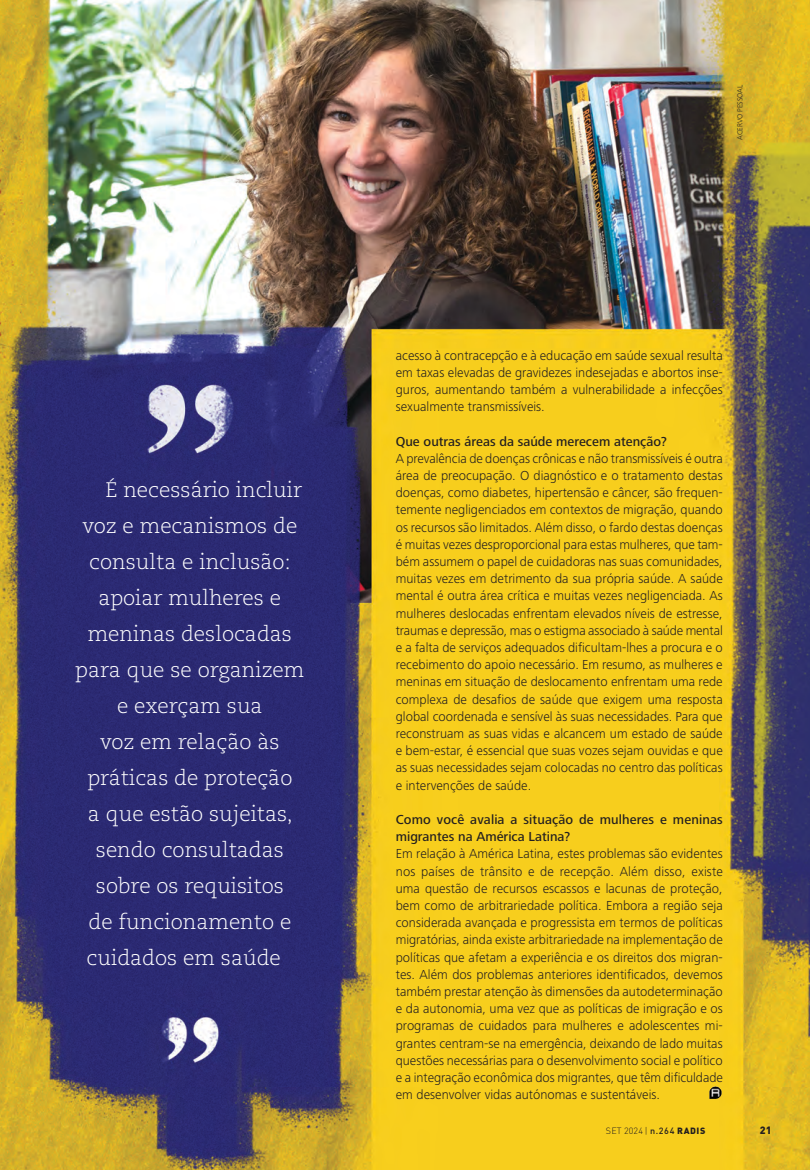
<style>
.page{position:relative;width:810px;height:1170px;background:#fff}
.page>*{position:absolute;margin:0;border:0;box-sizing:border-box;transform-origin:0 0}
.t1{font:300 21px "Caecilia LT Std";color:#fff}
.t2{font:300 13.5px/17.2px "Frutiger Next LT";color:#231f20;text-align:justify}
.t3{font:500 13.5px/17.2px "Frutiger Next LT";color:#231f20}
.t4{font:900 10.5px "DIN";color:#231f20}
.t5{font:300 9px "DIN";letter-spacing:.02em;color:#231f20}
.t6{font:300 7.5px "Frutiger Next LT";color:#231f20}
.s1{font-weight:500}
.s2{font-weight:900}
</style>
<div class="page">
<img style="left:0;top:0;width:809px;height:1169px">
<img style="left:708px;top:1084px;width:14px;height:14px">
<h1 class="t1" style="left:105px;top:478px;width:198px">É necessário incluir</h1>
<h1 class="t1" style="left:82px;top:514px;width:216px">voz e mecanismos de</h1>
<h1 class="t1" style="left:89px;top:550px;width:203px">consulta e inclusão:</h1>
<h1 class="t1" style="left:98px;top:586px;width:184px">apoiar mulheres e</h1>
<h1 class="t1" style="left:88px;top:622px;width:206px">meninas deslocadas</h1>
<h1 class="t1" style="left:75px;top:658px;width:230px">para que se organizem</h1>
<h1 class="t1" style="left:117px;top:694px;width:147px">e exerçam sua</h1>
<h1 class="t1" style="left:100px;top:730px;width:181px">voz em relação às</h1>
<h1 class="t1" style="left:87px;top:766px;width:206px">práticas de proteção</h1>
<h1 class="t1" style="left:88px;top:802px;width:206px">a que estão sujeitas,</h1>
<h1 class="t1" style="left:96px;top:838px;width:189px">sendo consultadas</h1>
<h1 class="t1" style="left:96px;top:874px;width:189px">sobre os requisitos</h1>
<h1 class="t1" style="left:88px;top:910px;width:204px">de funcionamento e</h1>
<h1 class="t1" style="left:87px;top:946px;width:195px">cuidados em saúde</h1>
<p class="t6" style="left:735px;top:140px;width:56px;rotate:-90deg">ACERVO PESSOAL</p>
<p class="t2" style="left:395px;top:346px;width:328px">acesso à contracepção e à educação em saúde sexual resulta em taxas elevadas de gravidezes indesejadas e abortos inse&shy;guros, aumentando também a vulnerabilidade a infecções sexualmente transmissíveis.</p>
<p class="t3" style="left:395px;top:432px;width:272px">Que outras áreas da saúde merecem atenção?</p>
<p class="t2" style="left:395px;top:449px;width:328px">A prevalência de doenças crônicas e não transmissíveis é outra área de preocupação. O diagnóstico e o tratamento destas doenças, como diabetes, hipertensão e câncer, são frequen&shy;temente negligenciados em contextos de migração, quando os recursos são limitados. Além disso, o fardo destas doenças é muitas vezes desproporcional para estas mulheres, que tam&shy;bém assumem o papel de cuidadoras nas suas comunidades, muitas vezes em detrimento da sua própria saúde. A saúde mental é outra área crítica e muitas vezes negligenciada. As mulheres deslocadas enfrentam elevados níveis de estresse, traumas e depressão, mas o estigma associado à saúde mental e a falta de serviços adequados dificultam-lhes a procura e o recebimento do apoio necessário. Em resumo, as mulheres e meninas em situação de deslocamento enfrentam uma rede complexa de desafios de saúde que exigem uma resposta global coordenada e sensível às suas necessidades. Para que reconstruam as suas vidas e alcancem um estado de saúde e bem-estar, é essencial que suas vozes sejam ouvidas e que as suas necessidades sejam colocadas no centro das políticas e intervenções de saúde.</p>
<p class="t3" style="left:395px;top:810px;width:328px">Como você avalia a situação de mulheres e meninas migrantes na América Latina?</p>
<p class="t2" style="left:395px;top:845px;width:328px">Em relação à América Latina, estes problemas são evidentes nos países de trânsito e de recepção. Além disso, existe uma questão de recursos escassos e lacunas de proteção, bem como de arbitrariedade política. Embora a região seja considerada avançada e progressista em termos de políticas migratórias, ainda existe arbitrariedade na implementação de políticas que afetam a experiência e os direitos dos migran&shy;tes. Além dos problemas anteriores identificados, devemos também prestar atenção às dimensões da autodeterminação e da autonomia, uma vez que as políticas de imigração e os programas de cuidados para mulheres e adolescentes mi&shy;grantes centram-se na emergência, deixando de lado muitas questões necessárias para o desenvolvimento social e político e a integração econômica dos migrantes, que têm dificuldade em desenvolver vidas autónomas e sustentáveis.</p>
<p class="t5" style="left:605px;top:1124px;width:101px">SET 2024 | <span class="s1">n.264</span> <span class="s2">RADIS</span></p>
<p class="t4" style="left:759px;top:1122px;width:13px">21</p>
</div>
